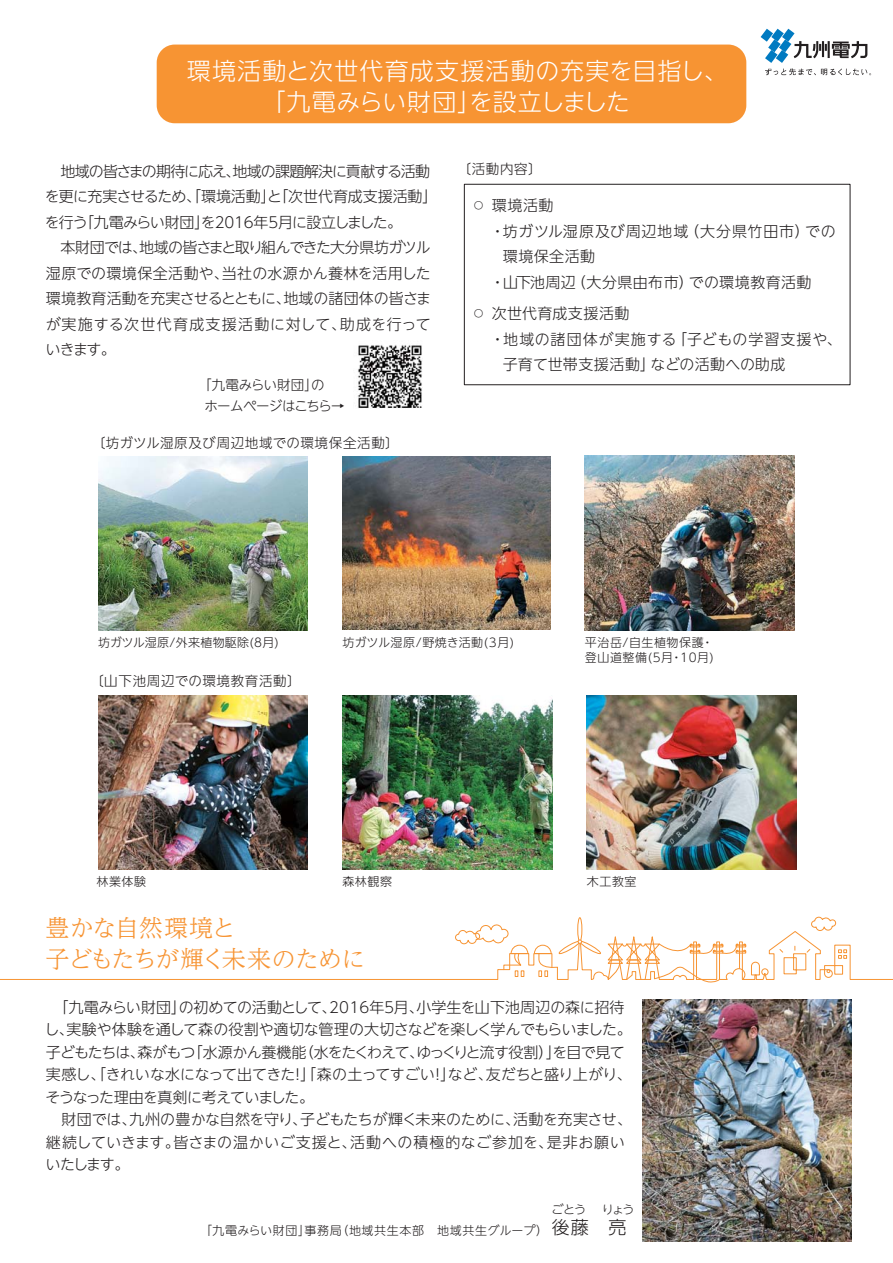
<style>
.page{position:relative;width:893px;height:1263px;background:#fff}
.page>*{position:absolute;margin:0;border:0;box-sizing:border-box;transform-origin:0 0}
.t1{font:24px/31.5px "UD Shin Go NT Pro Light 90 msp RKSJ H";letter-spacing:.045em;color:#fff}
.t2{font:24px/31.5px "UD Reimin Pro Light 90 msp RKSJ H";letter-spacing:-.04em;color:#f79433}
.t3{font:15px/22.5px "UD Shin Go NT Pro Light 90 msp RKSJ H";letter-spacing:-.01em;color:#231f20}
.t4{font:15px/25.5px "UD Shin Go NT Pro Light 90 msp RKSJ H";letter-spacing:-.03em;color:#231f20}
.t5{font:15px "UD Shin Go NT Pro Light 90 msp RKSJ H";letter-spacing:.025em;color:#231f20}
.t6{font:15px "UD Shin Go NT Pro Light 90 msp RKSJ H";letter-spacing:.05em;color:#231f20}
.t7{font:15px "UD Shin Go NT Pro Light 90 msp RKSJ H";letter-spacing:.06em;color:#231f20}
.t8{font:15px "UD Shin Go NT Pro Light 90 msp RKSJ H";letter-spacing:.015em;color:#231f20}
.t9{font:13.5px "UD Shin Go NT Pro Light 90 msp RKSJ H";letter-spacing:.035em;color:#231f20}
.t10{font:13.5px/21px "UD Shin Go NT Pro Light 90 msp RKSJ H";letter-spacing:-.055em;color:#231f20}
.t11{font:12px/15px "UD Shin Go NT Pro Light 90 msp RKSJ H";letter-spacing:.05em;color:#231f20}
.t12{font:12px "UD Shin Go NT Pro Light 90 msp RKSJ H";letter-spacing:.025em;color:#231f20}
.t13{font:12px "UD Shin Go NT Pro Light 90 msp RKSJ H";letter-spacing:.03em;color:#231f20}
.s1{font-size:18px}
</style>
<div class="page">
<div style="left:157px;top:45px;width:589px;height:78px;background:#f79433;border-radius:18px"></div>
<svg style="left:0;top:916px;width:893px;height:67px"></svg>
<svg style="left:760px;top:29px;width:111px;height:46px"></svg>
<img style="left:358px;top:345px;width:64px;height:63px">
<div style="left:464px;top:184px;width:386px;height:201px;border:1px solid #231f20"></div>
<img style="left:342px;top:456px;width:209px;height:174px">
<img style="left:98px;top:456px;width:210px;height:174px">
<img style="left:585px;top:456px;width:209px;height:174px">
<img style="left:98px;top:695px;width:210px;height:175px">
<img style="left:343px;top:695px;width:210px;height:175px">
<img style="left:587px;top:695px;width:209px;height:175px">
<img style="left:643px;top:1000px;width:208px;height:241px">
<h1 class="t1" style="left:261px;top:58px;width:468px;text-indent:-75px">環境活動と次世代育成支援活動の充実を目指し、「九電みらい財団」を設立しました</h1>
<p class="t4" style="left:45px;top:160px;width:394px">　地域の皆さまの期待に応え、地域の課題解決に貢献する活動を更に充実させるため、「環境活動」と「次世代育成支援活動」を行う「九電みらい財団」を2016年5月に設立しました。<br>　本財団では、地域の皆さまと取り組んできた大分県坊ガツル湿原での環境保全活動や、当社の水源かん養林を活用した環境教育活動を充実させるとともに、地域の諸団体の皆さまが実施する次世代育成支援活動に対して、助成を行っていきます。</p>
<p class="t9" style="left:458px;top:164px;width:86px">〔活動内容〕</p>
<p class="t10" style="left:204px;top:376px;width:142px;text-indent:-6px">「九電みらい財団」の<br>ホームページはこちら→</p>
<p class="t3" style="left:471px;top:196px;width:99px">○ 環境活動　</p>
<p class="t6" style="left:490px;top:225px;width:347px">・坊ガツル湿原及び周辺地域（大分県竹田市）での</p>
<p class="t3" style="left:503px;top:247px;width:94px">環境保全活動</p>
<p class="t5" style="left:490px;top:276px;width:323px">・山下池周辺（大分県由布市）での環境教育活動</p>
<p class="t5" style="left:471px;top:308px;width:175px">○ 次世代育成支援活動　</p>
<p class="t7" style="left:490px;top:334px;width:353px">・地域の諸団体が実施する「子どもの学習支援や、</p>
<p class="t8" style="left:503px;top:359px;width:284px">子育て世帯支援活動」などの活動への助成</p>
<p class="t9" style="left:92px;top:437px;width:309px">〔坊ガツル湿原及び周辺地域での環境保全活動〕</p>
<p class="t13" style="left:342px;top:638px;width:173px">坊ガツル湿原/野焼き活動(3月)</p>
<p class="t12" style="left:98px;top:638px;width:182px">坊ガツル湿原/外来植物駆除(8月)</p>
<p class="t11" style="left:585px;top:637px;width:131px">平治岳/自生植物保護・登山道整備(5月・10月)</p>
<p class="t9" style="left:90px;top:676px;width:212px">〔山下池周辺での環境教育活動〕</p>
<p class="t11" style="left:96px;top:876px;width:51px">林業体験</p>
<p class="t11" style="left:342px;top:876px;width:51px">森林観察</p>
<p class="t11" style="left:587px;top:876px;width:51px">木工教室</p>
<h1 class="t2" style="left:46px;top:915px;width:321px">豊かな自然環境と<br>子どもたちが輝く未来のために</h1>
<p class="t3" style="left:44px;top:998px;width:589px;text-indent:9px">「九電みらい財団」の初めての活動として、2016年５月、小学生を山下池周辺の森に招待し、実験や体験を通して森の役割や適切な管理の大切さなどを楽しく学んでもらいました。子どもたちは、森がもつ「水源かん養機能（水をたくわえて、ゆっくりと流す役割）」を目で見て実感し、「きれいな水になって出てきた！」「森の土ってすごい！」など、友だちと盛り上がり、そうなった理由を真剣に考えていました。<br>　財団では、九州の豊かな自然を守り、子どもたちが輝く未来のために、活動を充実させ、継続していきます。皆さまの温かいご支援と、活動への積極的なご参加を、是非お願いいたします。</p>
<p class="t11" style="left:539px;top:1203px;width:97px">　ごとう　 りょう</p>
<p class="t11" style="left:200px;top:1224px;width:428px">「九電みらい財団」事務局（地域共生本部　地域共生グループ）<span class="s1">後藤　亮</span></p>
</div>
